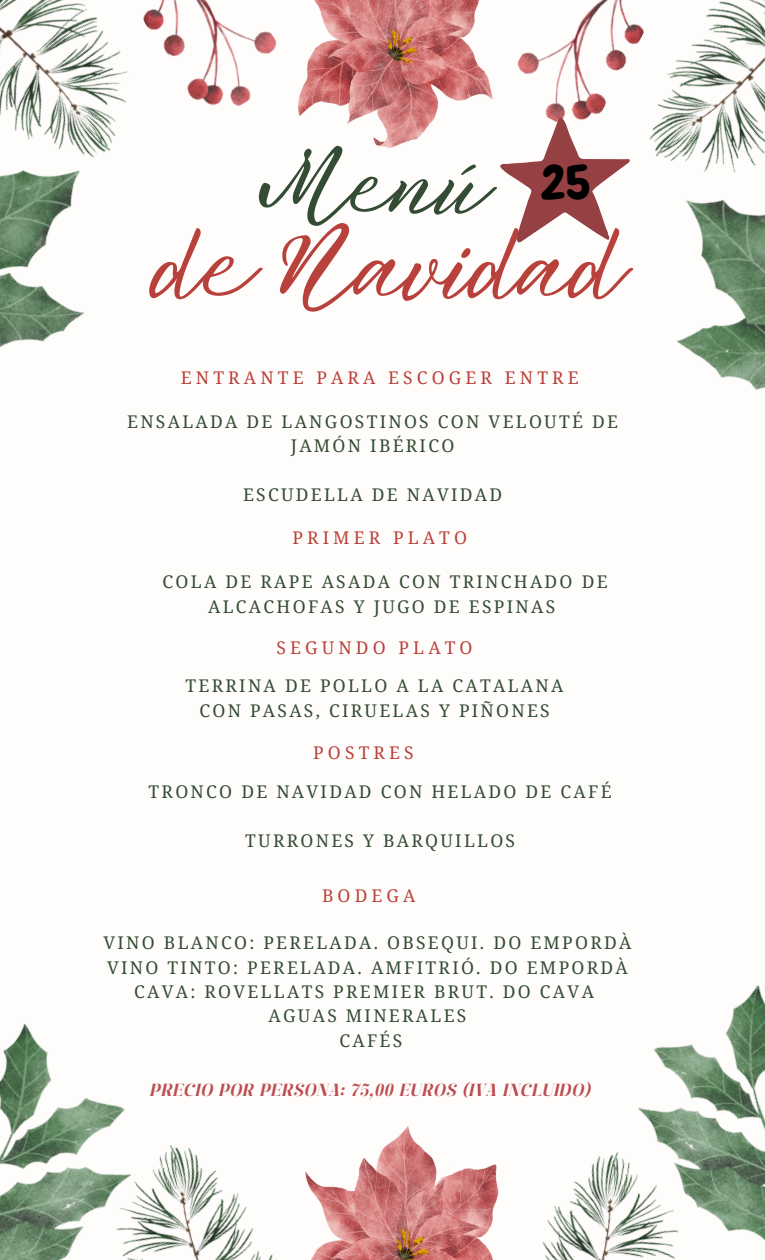
<style>
.page{position:relative;width:765px;height:1260px;background:#fffdfb}
.page>*{position:absolute;margin:0;border:0;box-sizing:border-box;transform-origin:0 0}
.t1{font:95.25px "TT Lovelies Script";color:#b9413b}
.t2{font:84.75px "TT Lovelies Script";color:#344c34}
.t3{font:48.25px "Chewy";color:#000}
.t4{font:17.5px/24.4px "Noto Serif";letter-spacing:.13em;color:#344c34;text-align:center}
.t5{font:17.5px "Noto Serif";letter-spacing:.235em;color:#b9413b}
.t6{font:17.5px "Manison 700 Semi Cond It";letter-spacing:.05em;color:#bc4d51}
</style>
<div class="page">
<img style="left:177px;top:0;width:100px;height:106px">
<img style="left:517px;top:1px;width:84px;height:115px">
<img style="left:0;top:0;width:177px;height:77px">
<img style="left:163px;top:1145px;width:114px;height:115px">
<img style="left:542px;top:1154px;width:71px;height:106px">
<img style="left:601px;top:0;width:164px;height:112px">
<img style="left:299px;top:0;width:194px;height:148px">
<img style="left:305px;top:1127px;width:194px;height:133px">
<img style="left:0;top:1023px;width:163px;height:237px">
<img style="left:613px;top:985px;width:152px;height:274px">
<img style="left:613px;top:106px;width:152px;height:284px">
<img style="left:0;top:77px;width:127px;height:271px">
<svg style="left:500px;top:116px;width:130px;height:127px"></svg>
<p class="t2" style="left:255px;top:128px;width:230px">Menú</p>
<p class="t3" style="left:541px;top:152px;width:51px">25</p>
<h1 class="t1" style="left:151px;top:201px;width:469px">de Navidad</h1>
<p class="t5" style="left:181px;top:365px;width:399px">ENTRANTE PARA ESCOGER ENTRE</p>
<p class="t4" style="left:127px;top:409px;width:492px">ENSALADA DE LANGOSTINOS CON VELOUTÉ DE<br>JAMÓN IBÉRICO</p>
<p class="t4" style="left:243px;top:482px;width:261px">ESCUDELLA DE NAVIDAD</p>
<p class="t5" style="left:292px;top:525px;width:176px">PRIMER PLATO</p>
<p class="t4" style="left:163px;top:569px;width:446px">COLA DE RAPE ASADA CON TRINCHADO DE<br>ALCACHOFAS Y JUGO DE ESPINAS</p>
<p class="t5" style="left:277px;top:635px;width:198px">SEGUNDO PLATO</p>
<p class="t4" style="left:186px;top:673px;width:379px">TERRINA DE POLLO A LA CATALANA<br>CON PASAS, CIRUELAS Y PIÑONES</p>
<p class="t5" style="left:313px;top:741px;width:102px">POSTRES</p>
<p class="t4" style="left:149px;top:779px;width:465px">TRONCO DE NAVIDAD CON HELADO DE CAFÉ</p>
<p class="t4" style="left:245px;top:828px;width:271px">TURRONES Y BARQUILLOS</p>
<p class="t5" style="left:322px;top:883px;width:95px">BODEGA</p>
<h3 class="t4" style="left:103px;top:930px;width:529px">VINO BLANCO: PERELADA. OBSEQUI. DO EMPORDÀ<br>VINO TINTO: PERELADA. AMFITRIÓ. DO EMPORDÀ<br>CAVA: ROVELLATS PREMIER BRUT. DO CAVA</h3>
<p class="t4" style="left:269px;top:1003px;width:199px">AGUAS MINERALES</p>
<p class="t4" style="left:339px;top:1028px;width:64px">CAFÉS</p>
<p class="t6" style="left:150px;top:1079px;width:442px">PRECIO POR PERSONA: 75,00 EUROS (IVA INCLUIDO)</p>
</div>
